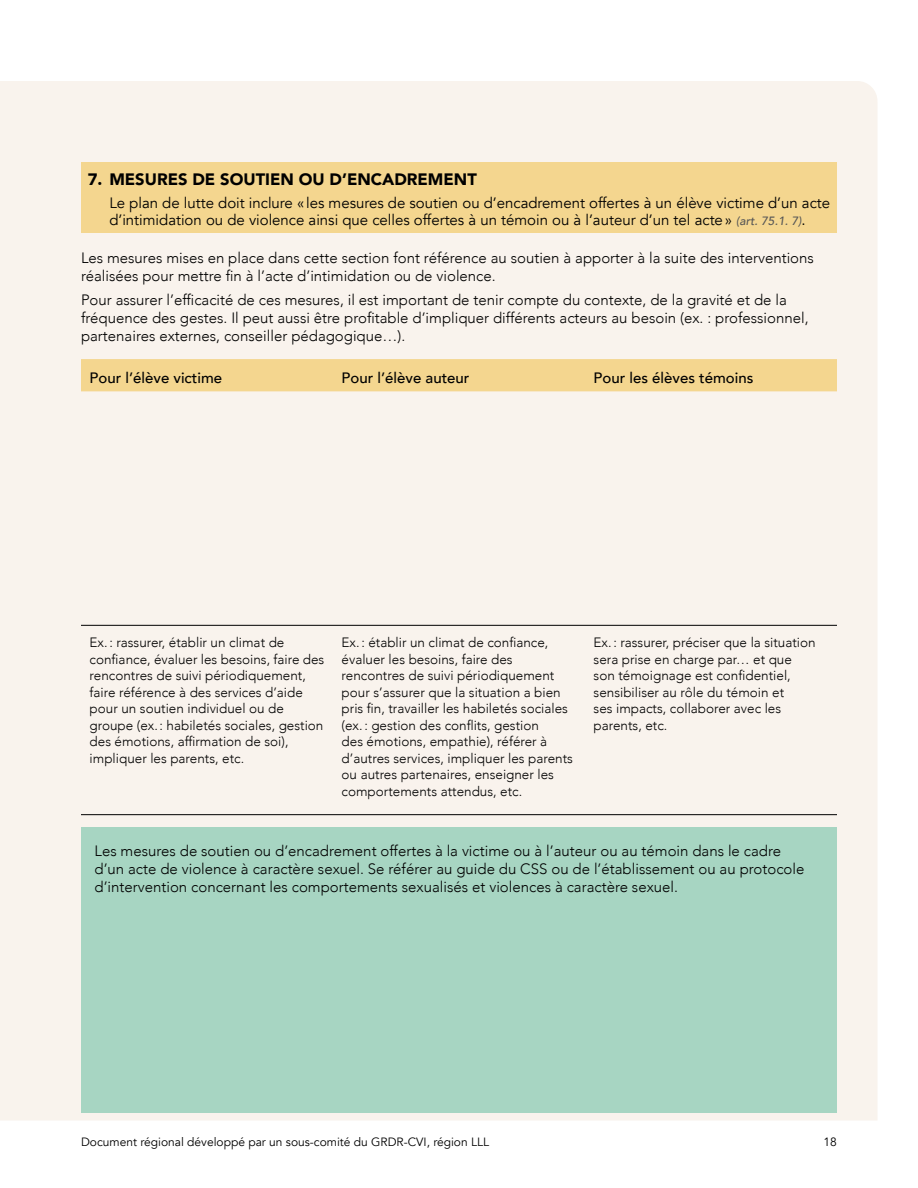
<style>
.page{position:relative;width:918px;height:1188px;background:#fff}
.page>*{position:absolute;margin:0;border:0;box-sizing:border-box;transform-origin:0 0}
.Texte_courant_-_Titr{font:900 16.5px "Avenir";color:#000}
.Texte_courant{font:300 15px/18px "Avenir";color:#000}
.Texte_courant_-_Inde{font:15px/16.5px "Avenir";color:#000}
.Formulaire_-_Ligne_T{font:500 15px "Avenir";color:#000}
.Texte_courant_-_9pts{font:300 13.5px/16.5px "Avenir";color:#000}
.t1{font:12px "Avenir";color:#000}
.s1{font-weight:500;font-style:italic;font-size:12px;color:#575756}
</style>
<div class="page">
<div style="left:0;top:81px;width:877px;height:1039px;background:#f9f3ed"></div>
<div style="left:81px;top:162px;width:756px;height:70px;background:#f4d68f"></div>
<div style="left:81px;top:359px;width:756px;height:32px;background:#f4d68f"></div>
<hr style="left:81px;top:625px;width:252px;height:1px;background:#000">
<hr style="left:333px;top:625px;width:252px;height:1px;background:#000">
<hr style="left:585px;top:625px;width:252px;height:1px;background:#000">
<hr style="left:81px;top:814px;width:252px;height:1px;background:#000">
<hr style="left:333px;top:814px;width:252px;height:1px;background:#000">
<hr style="left:585px;top:814px;width:252px;height:1px;background:#000">
<div style="left:81px;top:827px;width:756px;height:285px;background:#a7d5c2"></div>
<p class="Texte_courant_-_Titr" style="left:88px;top:165px;width:391px">7. MESURES DE SOUTIEN OU D’ENCADREMENT</p>
<p class="Texte_courant_-_Inde" style="left:109px;top:195px;width:722px">Le plan de lutte doit inclure « les mesures de soutien ou d’encadrement offertes à un élève victime d’un acte d’intimidation ou de violence ainsi que celles offertes à un témoin ou à l’auteur d’un tel acte» <span class="s1">(art. 75.1. 7)</span>.</p>
<p class="Texte_courant" style="left:81px;top:249px;width:734px">Les mesures mises en place dans cette section font référence au soutien à apporter à la suite des interventions réalisées pour mettre fin à l’acte d’intimidation ou de violence.</p>
<p class="Texte_courant" style="left:81px;top:291px;width:729px">Pour assurer l’efficacité de ces mesures, il est important de tenir compte du contexte, de la gravité et de la fréquence des gestes. Il peut aussi être profitable d’impliquer différents acteurs au besoin (ex. : professionnel, partenaires externes, conseiller pédagogique…).</p>
<p class="Formulaire_-_Ligne_T" style="left:90px;top:365px;width:134px">Pour l’élève victime</p>
<p class="Formulaire_-_Ligne_T" style="left:342px;top:365px;width:129px">Pour l’élève auteur</p>
<p class="Formulaire_-_Ligne_T" style="left:594px;top:365px;width:161px">Pour les élèves témoins</p>
<p class="Texte_courant_-_9pts" style="left:90px;top:635px;width:236px">Ex.: rassurer, établir un climat de confiance, évaluer les besoins, faire des rencontres de suivi périodiquement, faire référence à des services d’aide pour un soutien individuel ou de groupe (ex.: habiletés sociales, gestion des émotions, affirmation de soi), impliquer les parents, etc.</p>
<p class="Texte_courant_-_9pts" style="left:342px;top:635px;width:233px">Ex.: établir un climat de confiance, évaluer les besoins, faire des rencontres de suivi périodiquement pour s’assurer que la situation a bien pris fin, travailler les habiletés sociales (ex.: gestion des conflits, gestion<br>des émotions, empathie), référer à d’autres services, impliquer les parents ou autres partenaires, enseigner les comportements attendus, etc.</p>
<p class="Texte_courant_-_9pts" style="left:594px;top:635px;width:224px">Ex.: rassurer, préciser que la situation sera prise en charge par… et que son témoignage est confidentiel, sensibiliser au rôle du témoin et<br>ses impacts, collaborer avec les parents, etc.</p>
<p class="Texte_courant" style="left:94px;top:842px;width:711px">Les mesures de soutien ou d’encadrement offertes à la victime ou à l’auteur ou au témoin dans le cadre d’un acte de violence à caractère sexuel. Se référer au guide du CSS ou de l’établissement ou au protocole d’intervention concernant les comportements sexualisés et violences à caractère sexuel.</p>
<p class="t1" style="left:81px;top:1135px;width:410px">Document régional développé par un sous-comité du GRDR-CVI, région LLL</p>
<p class="t1" style="left:824px;top:1135px;width:15px">18</p>
</div>
